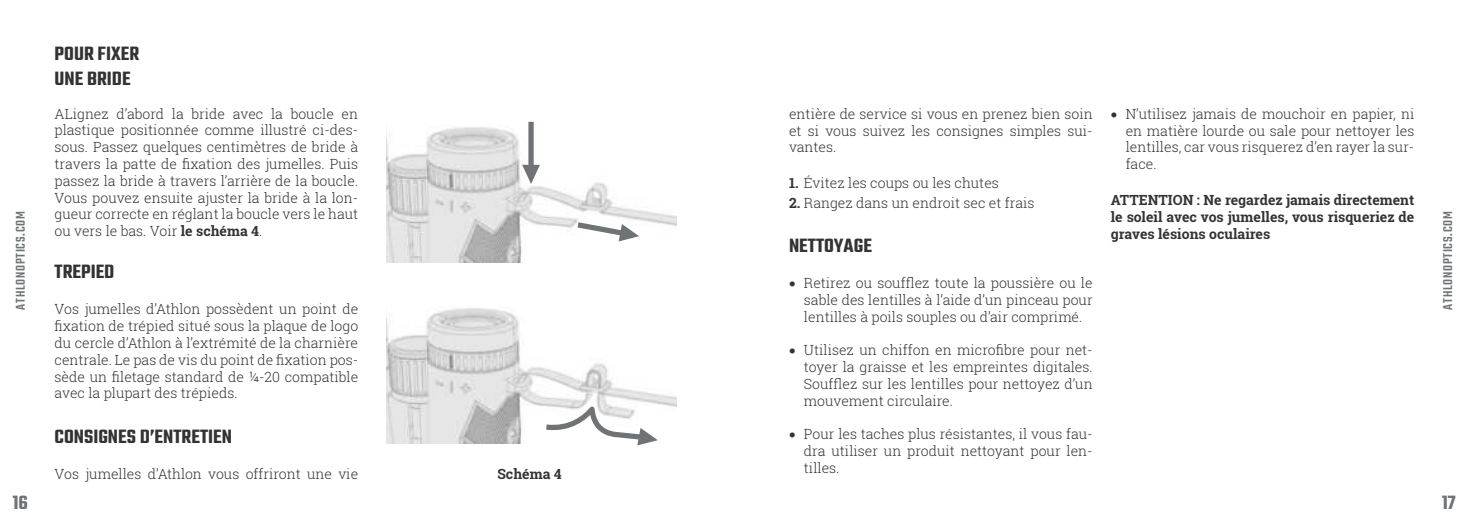
<style>
.page{position:relative;width:1469px;height:521px;background:#fff}
.page>*{position:absolute;margin:0;border:0;box-sizing:border-box;transform-origin:0 0}
.t1{font:600 21px/25.2px "Teko";color:#333}
.t2{font:600 21px "Teko";color:#6f7375}
.t3{font:300 14px/16.8px "Roboto Slab";color:#333;text-align:justify}
.t4{font:700 14px/16.6px "Roboto Slab";color:#333;text-align:justify}
.t5{font:500 14px "Teko";letter-spacing:.05em;color:#6f7375}
.s1{font-weight:700}
</style>
<div class="page">
<img style="left:387px;top:121px;width:289px;height:141px">
<img style="left:387px;top:308px;width:289px;height:135px">
<svg style="left:522px;top:165px;width:18px;height:19px"></svg>
<div style="left:528px;top:122px;width:5px;height:52px;background:#6f7375"></div>
<svg style="left:572px;top:219px;width:67px;height:22px"></svg>
<svg style="left:540px;top:396px;width:118px;height:49px"></svg>
<h1 class="t1" style="left:55px;top:40px;width:86px">POUR FIXER<br>UNE BRIDE</h1>
<p class="t3" style="left:55px;top:106px;width:305px">ALignez d’abord la bride avec la boucle en plastique positionnée comme illustré ci-des&shy;sous. Passez quelques centimètres de bride à travers la patte de fixation des jumelles. Puis passez la bride à travers l’arrière de la boucle.<br>Vous pouvez ensuite ajuster la bride à la lon&shy;gueur correcte en réglant la boucle vers le haut ou vers le bas. Voir <span class="s1">le schéma 4</span>.</p>
<h1 class="t1" style="left:55px;top:259px;width:61px">TREPIED</h1>
<p class="t3" style="left:55px;top:302px;width:305px">Vos jumelles d’Athlon possèdent un point de fixation de trépied situé sous la plaque de logo du cercle d’Athlon à l’extrémité de la charnière centrale. Le pas de vis du point de fixation pos&shy;sède un filetage standard de ¼-20 compatible avec la plupart des trépieds.</p>
<h1 class="t1" style="left:55px;top:423px;width:179px">CONSIGNES D’ENTRETIEN</h1>
<p class="t3" style="left:55px;top:466px;width:305px">Vos jumelles d’Athlon vous offriront une vie</p>
<p class="t3" style="left:1125px;top:106px;width:290px;text-indent:-15px">• N’utilisez jamais de mouchoir en papier, ni en matière lourde ou sale pour nettoyer les lentilles, car vous risquerez d’en rayer la sur&shy;face.</p>
<p class="t4" style="left:1110px;top:193px;width:305px">ATTENTION : Ne regardez jamais directement le soleil avec vos jumelles, vous risqueriez de graves lésions oculaires</p>
<p class="t3" style="left:789px;top:106px;width:305px">entière de service si vous en prenez bien soin et si vous suivez les consignes simples sui&shy;vantes.</p>
<p class="t3" style="left:789px;top:176px;width:211px"><span class="s1">1.</span> Évitez les coups ou les chutes</p>
<p class="t3" style="left:789px;top:195px;width:247px"><span class="s1">2.</span> Rangez dans un endroit sec et frais</p>
<h1 class="t1" style="left:789px;top:233px;width:84px">NETTOYAGE</h1>
<p class="t3" style="left:804px;top:274px;width:290px;text-indent:-15px">• Retirez ou soufflez toute la poussière ou le sable des lentilles à l’aide d’un pinceau pour lentilles à poils souples ou d’air comprimé.</p>
<p class="t3" style="left:804px;top:342px;width:290px;text-indent:-15px">• Utilisez un chiffon en microfibre pour net&shy;toyer la graisse et les empreintes digitales.<br>Soufflez sur les lentilles pour nettoyez d’un mouvement circulaire.</p>
<p class="t3" style="left:804px;top:427px;width:290px;text-indent:-15px">• Pour les taches plus résistantes, il vous fau&shy;dra utiliser un produit nettoyant pour len&shy;tilles.</p>
<p class="t5" style="left:12px;top:309px;width:100px;rotate:-90deg">ATHLONOPTICS.COM</p>
<p class="t5" style="left:1439px;top:309px;width:100px;rotate:-90deg">ATHLONOPTICS.COM</p>
<p class="t4" style="left:497px;top:467px;width:66px">Schéma 4</p>
<h1 class="t2" style="left:13px;top:492px;width:17px">16</h1>
<h1 class="t2" style="left:1441px;top:492px;width:15px">17</h1>
</div>
